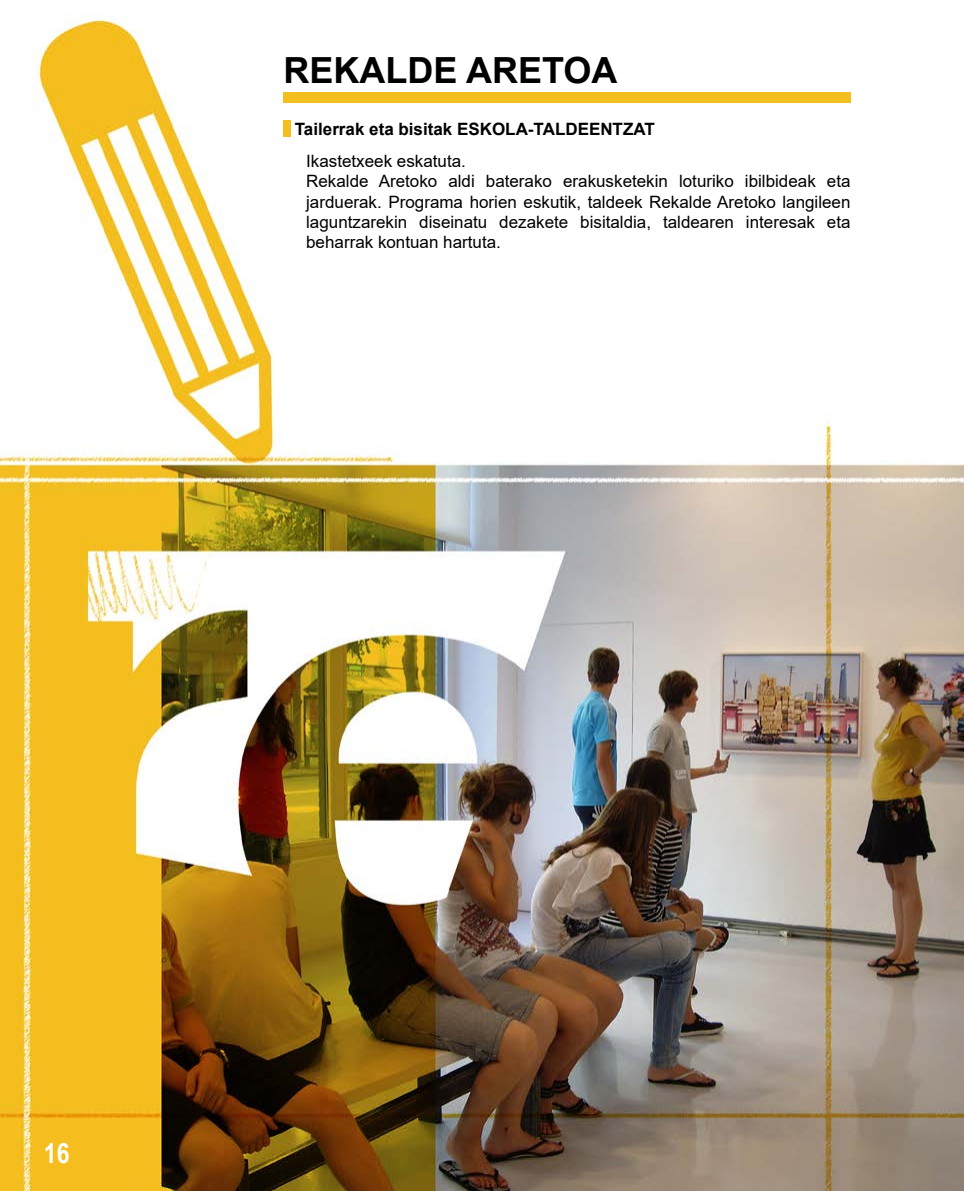
<style>
.page{position:relative;width:964px;height:1191px;background:#fff}
.page>*{position:absolute;margin:0;border:0;box-sizing:border-box;transform-origin:0 0}
.t1{font:700 36px "Arial";color:#000}
.t2{font:700 28px "Arial Narrow";color:#fff}
.t3{font:17px/20.4px "Arial";color:#000}
.t4{font:700 17px "Arial";color:#000}
</style>
<div class="page">
<img style="left:0;top:15px;width:964px;height:1176px">
<div style="left:283px;top:92px;width:567px;height:10px;background:#f4be1e"></div>
<div style="left:283px;top:120px;width:8px;height:17px;background:#f4be1e"></div>
<h1 class="t1" style="left:283px;top:45px;width:336px">REKALDE ARETOA</h1>
<p class="t4" style="left:295px;top:117px;width:361px">Tailerrak eta bisitak ESKOLA-TALDEENTZAT</p>
<p class="t3" style="left:306px;top:151px;width:546px">Ikastetxeek eskatuta.<br>Rekalde Aretoko aldi baterako erakusketekin loturiko ibilbideak eta jarduerak. Programa horien eskutik, taldeek Rekalde Aretoko langileen laguntzarekin diseinatu dezakete bisitaldia, taldearen interesak eta beharrak kontuan hartuta.</p>
<h2 class="t2" style="left:44px;top:1132px;width:27px">16</h2>
</div>
